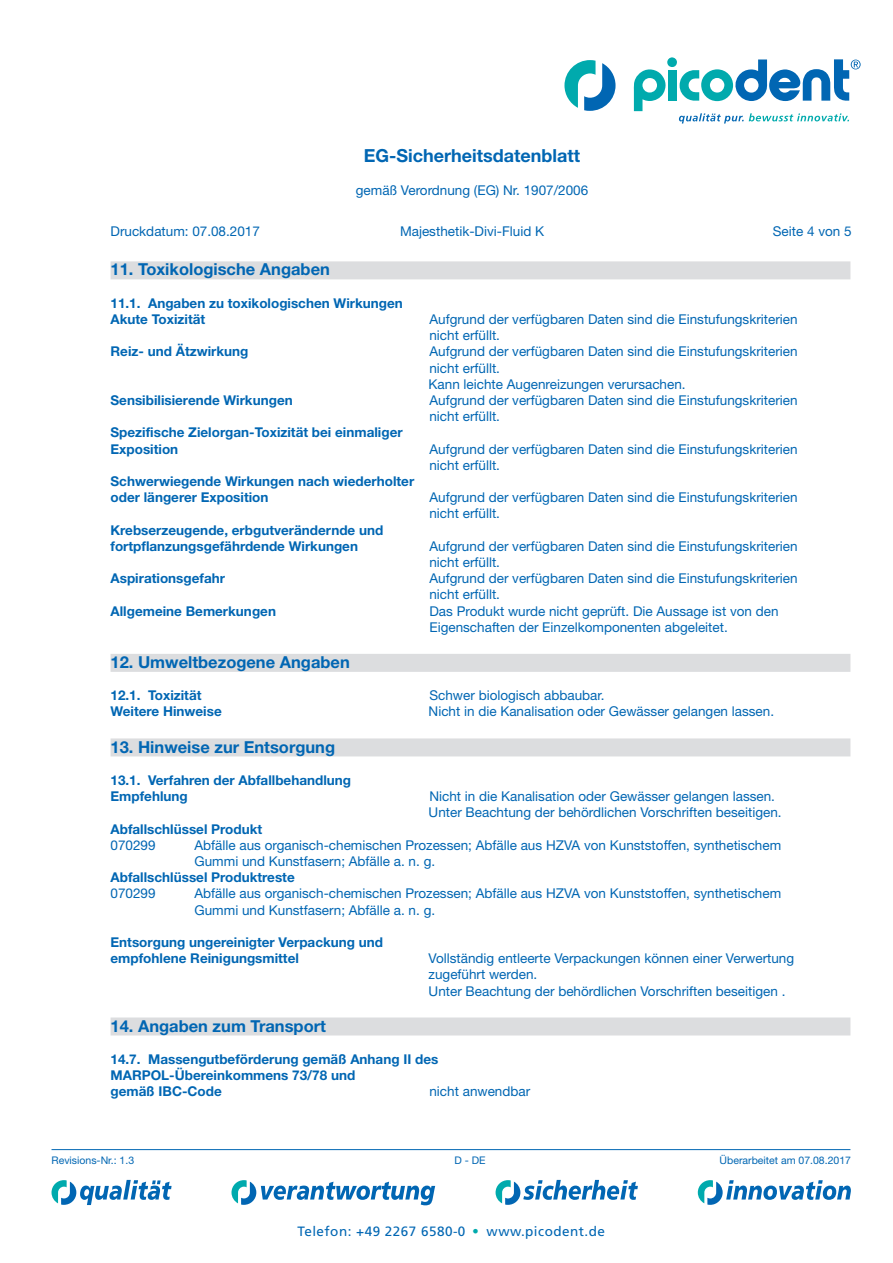
<style>
.page{position:relative;width:893px;height:1263px;background:#fff}
.page>*{position:absolute;margin:0;border:0;box-sizing:border-box;transform-origin:0 0}
.t1{font:39px "Frutiger LT Std";color:#00aaad}
.t2{font:700 18px "Helvetica Neue LT Std";color:#0166b3}
.t3{font:700 16.5px "Helvetica Neue LT Std";color:#0166b3}
.t4{font:13.5px/16.2px "Helvetica Neue LT Std";color:#0166b3}
.t5{font:700 13.5px/16.2px "Helvetica Neue LT Std";color:#0166b3}
.t6{font:13.5px "Frutiger LT Std";letter-spacing:.035em;color:#0166b3}
.t7{font:10.5px "Helvetica Neue LT Std";color:#0166b3}
</style>
<div class="page">
<svg style="left:52px;top:1180px;width:120px;height:25px"></svg>
<svg style="left:496px;top:1180px;width:142px;height:25px"></svg>
<svg style="left:698px;top:1180px;width:153px;height:25px"></svg>
<svg style="left:231px;top:1180px;width:204px;height:25px"></svg>
<svg style="left:634px;top:69px;width:32px;height:42px"></svg>
<div style="left:668px;top:70px;width:9px;height:31px;background:#00aaad"></div>
<div style="left:667px;top:57px;width:10px;height:10px;background:#00aaad;border-radius:50%"></div>
<svg style="left:564px;top:60px;width:51px;height:51px"></svg>
<svg style="left:679px;top:113px;width:170px;height:11px"></svg>
<svg style="left:680px;top:59px;width:181px;height:42px"></svg>
<hr style="left:52px;top:1149px;width:798px;height:1px;background:#0166b3">
<div style="left:111px;top:261px;width:739px;height:18px;background:#dcdddf"></div>
<div style="left:111px;top:654px;width:739px;height:18px;background:#dcdddf"></div>
<div style="left:111px;top:738px;width:739px;height:18px;background:#dcdddf"></div>
<div style="left:111px;top:1017px;width:739px;height:18px;background:#dcdddf"></div>
<h2 class="t2" style="left:364px;top:144px;width:218px">EG-Sicherheitsdatenblatt</h2>
<p class="t4" style="left:356px;top:182px;width:234px">gemäß Verordnung (EG) Nr. 1907/2006</p>
<p class="t4" style="left:111px;top:223px;width:151px">Druckdatum: 07.08.2017</p>
<p class="t4" style="left:400px;top:223px;width:146px">Majesthetik-Divi-Fluid K</p>
<p class="t4" style="left:773px;top:223px;width:80px">Seite 4 von 5</p>
<p class="t3" style="left:111px;top:259px;width:221px">11. Toxikologische Angaben</p>
<p class="t5" style="left:111px;top:295px;width:294px">11.1. Angaben zu toxikologischen Wirkungen<br>Akute Toxizität</p>
<p class="t4" style="left:429px;top:311px;width:370px">Aufgrund der verfügbaren Daten sind die Einstufungskriterien nicht erfüllt.</p>
<p class="t5" style="left:111px;top:343px;width:139px">Reiz- und Ätzwirkung</p>
<p class="t4" style="left:429px;top:343px;width:370px">Aufgrund der verfügbaren Daten sind die Einstufungskriterien nicht erfüllt.<br>Kann leichte Augenreizungen verursachen.</p>
<p class="t5" style="left:111px;top:392px;width:184px">Sensibilisierende Wirkungen</p>
<p class="t4" style="left:429px;top:392px;width:370px">Aufgrund der verfügbaren Daten sind die Einstufungskriterien nicht erfüllt.</p>
<p class="t5" style="left:111px;top:424px;width:294px">Spezifische Zielorgan-Toxizität bei einmaliger<br>Exposition</p>
<p class="t4" style="left:429px;top:441px;width:370px">Aufgrund der verfügbaren Daten sind die Einstufungskriterien nicht erfüllt.</p>
<p class="t5" style="left:111px;top:473px;width:305px">Schwerwiegende Wirkungen nach wiederholter oder längerer Exposition</p>
<p class="t5" style="left:111px;top:521px;width:274px">Krebserzeugende, erbgutverändernde und fortpflanzungsgefährdende Wirkungen</p>
<p class="t4" style="left:429px;top:489px;width:370px">Aufgrund der verfügbaren Daten sind die Einstufungskriterien nicht erfüllt.</p>
<p class="t4" style="left:429px;top:538px;width:370px">Aufgrund der verfügbaren Daten sind die Einstufungskriterien nicht erfüllt.</p>
<p class="t5" style="left:111px;top:570px;width:116px">Aspirationsgefahr</p>
<p class="t4" style="left:429px;top:570px;width:370px">Aufgrund der verfügbaren Daten sind die Einstufungskriterien nicht erfüllt.</p>
<p class="t5" style="left:111px;top:602px;width:167px">Allgemeine Bemerkungen</p>
<p class="t4" style="left:429px;top:603px;width:351px">Das Produkt wurde nicht geprüft. Die Aussage ist von den<br>Eigenschaften der Einzelkomponenten abgeleitet.</p>
<p class="t3" style="left:111px;top:652px;width:241px">12. Umweltbezogene Angaben</p>
<p class="t5" style="left:111px;top:687px;width:93px">12.1. Toxizität</p>
<p class="t4" style="left:429px;top:687px;width:177px">Schwer biologisch abbaubar.</p>
<p class="t5" style="left:111px;top:703px;width:113px">Weitere Hinweise</p>
<p class="t4" style="left:429px;top:703px;width:347px">Nicht in die Kanalisation oder Gewässer gelangen lassen.</p>
<p class="t3" style="left:111px;top:736px;width:226px">13. Hinweise zur Entsorgung</p>
<p class="t5" style="left:111px;top:772px;width:242px">13.1. Verfahren der Abfallbehandlung<br>Empfehlung</p>
<p class="t4" style="left:429px;top:788px;width:355px">Nicht in die Kanalisation oder Gewässer gelangen lassen.<br>Unter Beachtung der behördlichen Vorschriften beseitigen.</p>
<p class="t5" style="left:111px;top:820px;width:153px">Abfallschlüssel Produkt</p>
<p class="t4" style="left:111px;top:837px;width:47px">070299</p>
<p class="t4" style="left:195px;top:837px;width:588px">Abfälle aus organisch-chemischen Prozessen; Abfälle aus HZVA von Kunststoffen, synthetischem<br>Gummi und Kunstfasern; Abfälle a. n. g.</p>
<p class="t5" style="left:111px;top:869px;width:186px">Abfallschlüssel Produktreste</p>
<p class="t4" style="left:111px;top:885px;width:47px">070299</p>
<p class="t4" style="left:195px;top:885px;width:588px">Abfälle aus organisch-chemischen Prozessen; Abfälle aus HZVA von Kunststoffen, synthetischem<br>Gummi und Kunstfasern; Abfälle a. n. g.</p>
<p class="t5" style="left:111px;top:934px;width:274px">Entsorgung ungereinigter Verpackung und empfohlene Reinigungsmittel</p>
<p class="t4" style="left:429px;top:950px;width:367px">Vollständig entleerte Verpackungen können einer Verwertung zugeführt werden.<br>Unter Beachtung der behördlichen Vorschriften beseitigen .</p>
<p class="t3" style="left:111px;top:1015px;width:217px">14. Angaben zum Transport</p>
<p class="t5" style="left:111px;top:1051px;width:329px">14.7. Massengutbeförderung gemäß Anhang II des<br>MARPOL-Übereinkommens 73/78 und<br>gemäß IBC-Code</p>
<p class="t4" style="left:429px;top:1083px;width:102px">nicht anwendbar</p>
<p class="t7" style="left:52px;top:1154px;width:84px">Revisions-Nr.: 1.3</p>
<p class="t7" style="left:454px;top:1154px;width:33px">D - DE</p>
<p class="t7" style="left:720px;top:1154px;width:133px">Überarbeitet am 07.08.2017</p>
<p class="t6" style="left:297px;top:1223px;width:170px">Telefon: +49 2267 6580-0</p>
<h1 class="t1" style="left:470px;top:1206px;width:12px">·</h1>
<p class="t6" style="left:487px;top:1223px;width:120px">www.picodent.de</p>
</div>
